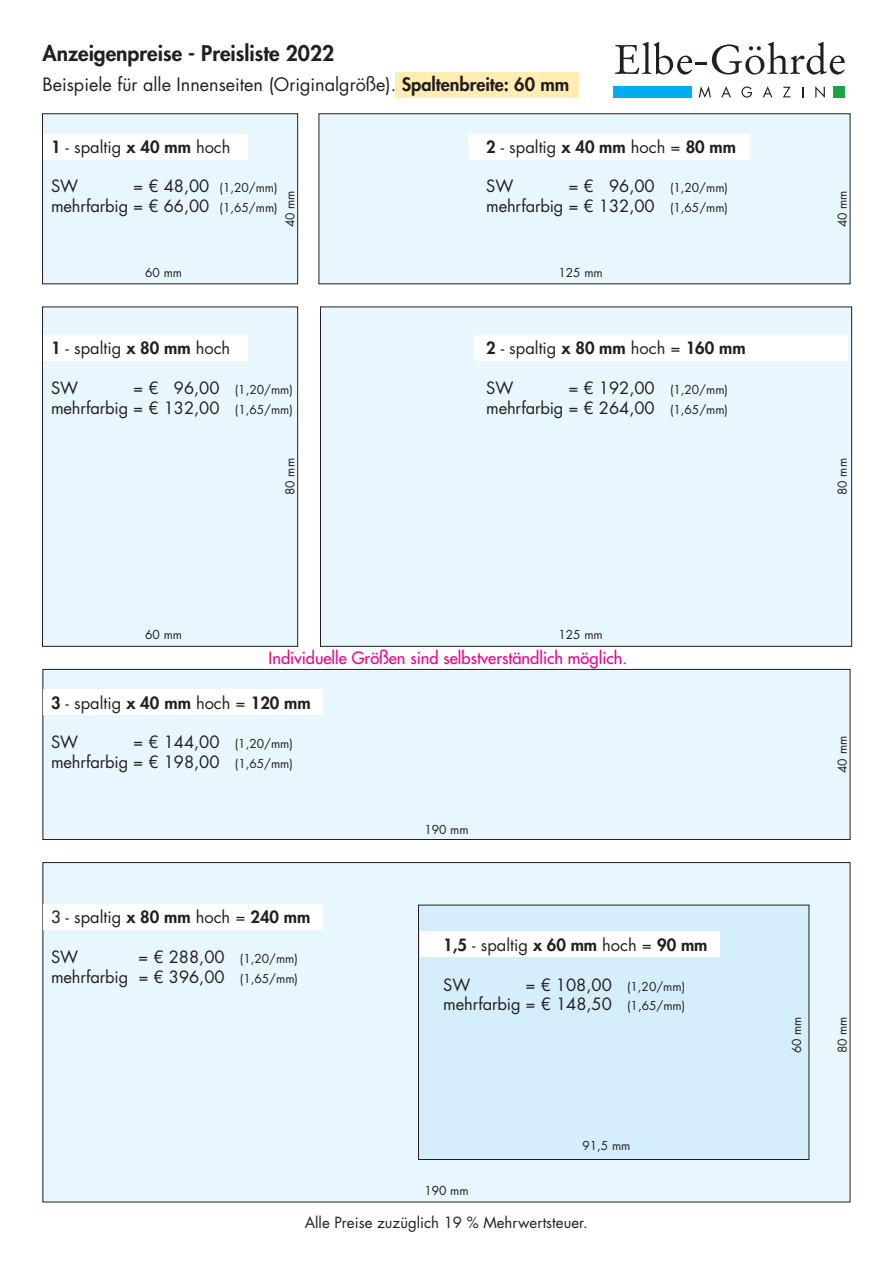
<style>
.page{position:relative;width:893px;height:1263px;background:#fff}
.page>*{position:absolute;margin:0;border:0;box-sizing:border-box;transform-origin:0 0}
.t1{font:800 21px "Futura Std";color:#231f20}
.t2{font:18px "Futura Std";color:#231f20}
.t3{font:16.5px "Futura Std";color:#231f20}
.t4{font:500 16.5px "Futura Std";color:#ed028c}
.t5{font:15px "Futura Std";color:#231f20}
.t6{font:12px "Futura Std";color:#231f20}
.s1{font-weight:800}
.s2{font-size:16.5px}
.s3{font-size:12px}
.s4{font-weight:500}
</style>
<div class="page">
<div style="left:320px;top:307px;width:532px;height:339px;background:#e8f6fd"></div>
<div style="left:395px;top:72px;width:184px;height:26px;background:#ffedb4"></div>
<svg style="left:615px;top:42px;width:230px;height:33px"></svg>
<svg style="left:699px;top:86px;width:12px;height:12px"></svg>
<svg style="left:721px;top:86px;width:10px;height:11px"></svg>
<svg style="left:741px;top:87px;width:11px;height:11px"></svg>
<svg style="left:763px;top:86px;width:9px;height:11px"></svg>
<svg style="left:783px;top:87px;width:8px;height:10px"></svg>
<svg style="left:815px;top:86px;width:10px;height:12px"></svg>
<div style="left:833px;top:86px;width:12px;height:12px;background:#1fa245"></div>
<div style="left:614px;top:86px;width:78px;height:12px;background:#00aeef"></div>
<div style="left:43px;top:114px;width:255px;height:170px;background:#e8f6fd"></div>
<div style="left:42px;top:113px;width:256px;height:171px;border:1px solid #231f20"></div>
<div style="left:43px;top:307px;width:255px;height:339px;background:#e8f6fd"></div>
<div style="left:42px;top:306px;width:256px;height:341px;border:1px solid #231f20"></div>
<div style="left:319px;top:114px;width:531px;height:170px;background:#e8f6fd"></div>
<div style="left:319px;top:113px;width:531px;height:171px;border:1px solid #231f20"></div>
<div style="left:43px;top:669px;width:807px;height:170px;background:#e8f6fd"></div>
<div style="left:43px;top:669px;width:807px;height:171px;border:1px solid #231f20"></div>
<div style="left:43px;top:862px;width:807px;height:340px;background:#e8f6fd"></div>
<div style="left:44px;top:335px;width:204px;height:26px;background:#fff"></div>
<div style="left:44px;top:134px;width:204px;height:25px;background:#fff"></div>
<div style="left:468px;top:134px;width:282px;height:25px;background:#fff"></div>
<div style="left:44px;top:905px;width:279px;height:25px;background:#fff"></div>
<div style="left:474px;top:335px;width:374px;height:26px;background:#fff"></div>
<div style="left:44px;top:690px;width:279px;height:25px;background:#fff"></div>
<div style="left:418px;top:905px;width:391px;height:254px;background:#d4effb"></div>
<div style="left:418px;top:905px;width:391px;height:255px;border:1px solid #231f20"></div>
<div style="left:421px;top:931px;width:299px;height:26px;background:#fff"></div>
<p class="t1" style="left:43px;top:39px;width:293px">Anzeigenpreise - Preisliste 2022</p>
<p class="t2" style="left:43px;top:73px;width:528px">Beispiele für alle Innenseiten (Originalgröße). <span class="s1">Spaltenbreite: 60 mm</span></p>
<p class="t3" style="left:51px;top:136px;width:181px"><span class="s1">1</span> - spaltig <span class="s1">x 40 mm</span> hoch</p>
<p class="t3" style="left:51px;top:176px;width:29px">SW</p>
<p class="t6" style="left:133px;top:180px;width:146px"><span class="s2">= € 48,00</span> (1,20/mm)</p>
<p class="t3" style="left:51px;top:196px;width:228px">mehrfarbig = € 66,00 <span class="s3">(1,65/mm)</span></p>
<p class="t6" style="left:283px;top:227px;width:38px;rotate:-90deg">40 mm</p>
<p class="t6" style="left:145px;top:265px;width:38px">60 mm</p>
<p class="t3" style="left:51px;top:338px;width:181px"><span class="s1">1</span> - spaltig <span class="s1">x 80 mm</span> hoch</p>
<p class="t3" style="left:51px;top:377px;width:29px">SW</p>
<p class="t6" style="left:133px;top:382px;width:161px"><span class="s2">= € 96,00</span> (1,20/mm)</p>
<p class="t3" style="left:51px;top:397px;width:243px">mehrfarbig = € 132,00 <span class="s3">(1,65/mm)</span></p>
<p class="t6" style="left:283px;top:495px;width:38px;rotate:-90deg">80 mm</p>
<p class="t3" style="left:486px;top:136px;width:251px"><span class="s1">2</span> - spaltig <span class="s1">x 40 mm</span> hoch = <span class="s1">80 mm</span></p>
<p class="t3" style="left:486px;top:176px;width:29px">SW</p>
<p class="t6" style="left:568px;top:180px;width:161px"><span class="s2">= € 96,00</span> (1,20/mm)</p>
<p class="t3" style="left:486px;top:196px;width:243px">mehrfarbig = € 132,00 <span class="s3">(1,65/mm)</span></p>
<p class="t6" style="left:558px;top:265px;width:46px">125 mm</p>
<p class="t3" style="left:486px;top:338px;width:261px"><span class="s1">2</span> - spaltig <span class="s1">x 80 mm</span> hoch = <span class="s1">160 mm</span></p>
<p class="t3" style="left:486px;top:377px;width:29px">SW</p>
<p class="t6" style="left:568px;top:382px;width:161px"><span class="s2">= € 192,00</span> (1,20/mm)</p>
<p class="t3" style="left:486px;top:397px;width:243px">mehrfarbig = € 264,00 <span class="s3">(1,65/mm)</span></p>
<p class="t6" style="left:835px;top:227px;width:38px;rotate:-90deg">40 mm</p>
<p class="t6" style="left:835px;top:495px;width:38px;rotate:-90deg">80 mm</p>
<p class="t6" style="left:145px;top:627px;width:38px">60 mm</p>
<p class="t6" style="left:558px;top:627px;width:46px">125 mm</p>
<p class="t4" style="left:269px;top:647px;width:360px">Individuelle Größen sind selbstverständlich möglich.</p>
<p class="t3" style="left:51px;top:692px;width:261px"><span class="s1">3</span> - spaltig <span class="s1">x 40 mm</span> hoch = <span class="s1">120 mm</span></p>
<p class="t3" style="left:51px;top:731px;width:29px">SW</p>
<p class="t6" style="left:133px;top:736px;width:161px"><span class="s2">= € 144,00</span> (1,20/mm)</p>
<p class="t3" style="left:51px;top:751px;width:243px">mehrfarbig = € 198,00 <span class="s3">(1,65/mm)</span></p>
<p class="t3" style="left:51px;top:907px;width:261px"><span class="s4">3</span> - spaltig <span class="s1">x 80 mm</span> hoch = <span class="s1">240 mm</span></p>
<p class="t3" style="left:51px;top:946px;width:29px">SW</p>
<p class="t6" style="left:138px;top:951px;width:161px"><span class="s2">= € 288,00</span> (1,20/mm)</p>
<p class="t3" style="left:51px;top:966px;width:248px">mehrfarbig = € 396,00 <span class="s3">(1,65/mm)</span></p>
<p class="t6" style="left:424px;top:822px;width:46px">190 mm</p>
<p class="t3" style="left:443px;top:934px;width:266px"><span class="s1">1,5</span> - spaltig <span class="s1">x 60 mm</span> hoch = <span class="s1">90 mm</span></p>
<p class="t3" style="left:443px;top:974px;width:29px">SW</p>
<p class="t6" style="left:525px;top:978px;width:161px"><span class="s2">= € 108,00</span> (1,20/mm)</p>
<p class="t3" style="left:443px;top:994px;width:243px">mehrfarbig = € 148,50 <span class="s3">(1,65/mm)</span></p>
<p class="t6" style="left:424px;top:1183px;width:46px">190 mm</p>
<p class="t6" style="left:582px;top:1137px;width:49px">91,5 mm</p>
<p class="t5" style="left:305px;top:1213px;width:285px">Alle Preise zuzüglich 19 % Mehrwertsteuer.</p>
<p class="t6" style="left:835px;top:773px;width:38px;rotate:-90deg">40 mm</p>
<p class="t6" style="left:789px;top:1053px;width:38px;rotate:-90deg">60 mm</p>
<p class="t6" style="left:835px;top:1053px;width:38px;rotate:-90deg">80 mm</p>
</div>
